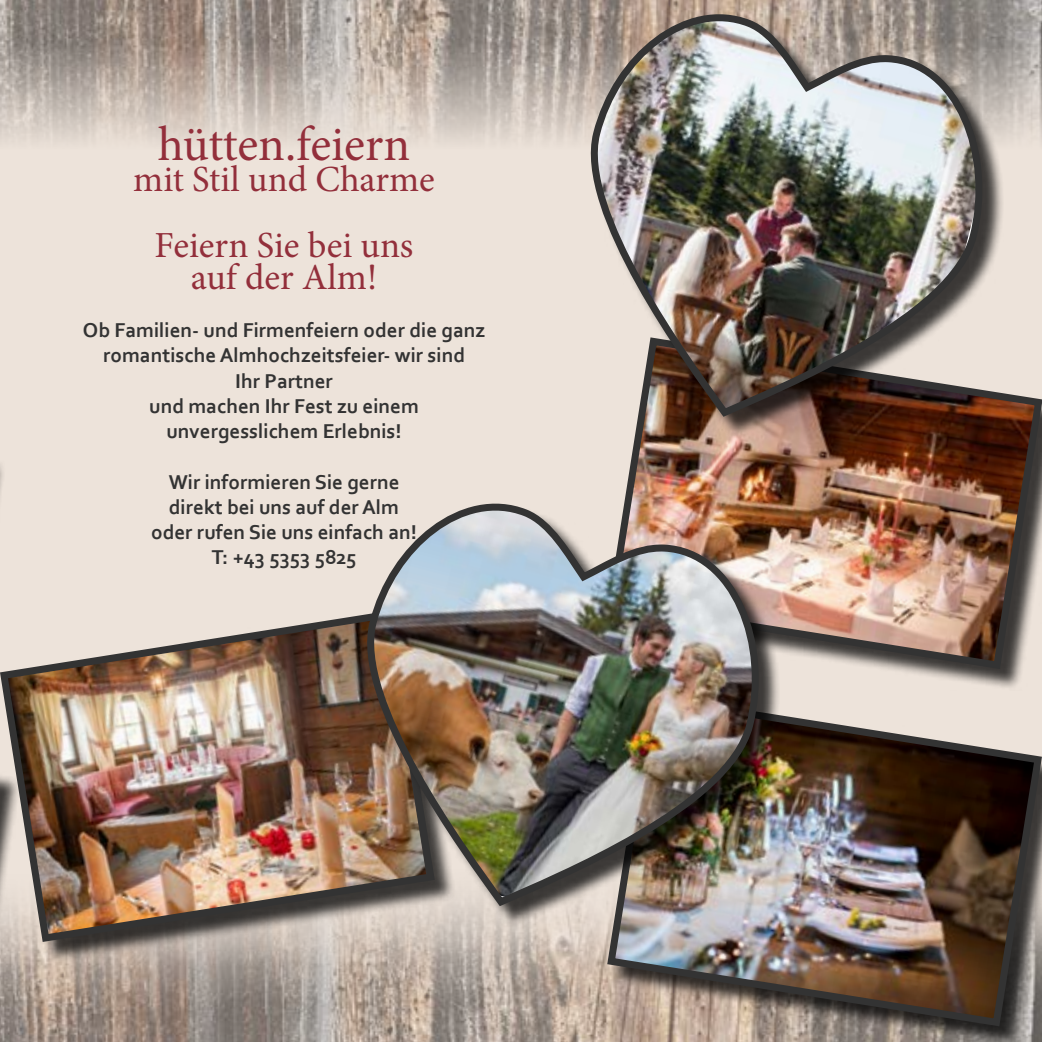
<style>
.page{position:relative;width:1042px;height:1042px;background:#ede3da}
.page>*{position:absolute;margin:0;border:0;box-sizing:border-box;transform-origin:0 0}
.t1{font:49px "Minion Pro";letter-spacing:-.005em;color:#932f3b}
.t2{font:36.75px/66.3px "Minion Pro";color:#932f3b;text-align:center}
.t3{font:700 21px/25.2px "Corbel";color:#333;text-align:center}
</style>
<div class="page">
<img style="left:0;top:0;width:1042px;height:142px">
<img style="left:22px;top:926px;width:588px;height:116px">
<div style="left:0;top:713px;width:22px;height:329px;background:#000;opacity:.75"></div>
<svg style="left:0;top:946px;width:4px;height:96px"></svg>
<div style="left:3px;top:613px;width:453px;height:350px;background:#000;opacity:.75"></div>
<img style="left:0;top:613px;width:439px;height:333px">
<div style="left:611px;top:340px;width:431px;height:350px;background:#000;opacity:.75"></div>
<img style="left:611px;top:340px;width:431px;height:333px">
<div style="left:610px;top:697px;width:432px;height:345px;background:#000;opacity:.75"></div>
<img style="left:603px;top:697px;width:439px;height:333px">
<div style="left:594px;top:17px;width:409px;height:420px;background:#000;opacity:.75"></div>
<img style="left:568px;top:0;width:425px;height:421px">
<div style="left:370px;top:506px;width:410px;height:420px;background:#000;opacity:.75"></div>
<img style="left:345px;top:479px;width:425px;height:431px">
<h1 class="t1" style="left:158px;top:111px;width:254px">hütten.feiern</h1>
<h2 class="t2" style="left:133px;top:146px;width:303px">mit Stil und Charme<br>Feiern Sie bei uns</h2>
<h2 class="t2" style="left:191px;top:244px;width:188px">auf der Alm!</h2>
<p class="t3" style="left:83px;top:317px;width:404px">Ob Familien- und Firmenfeiern oder die ganz romantische Almhochzeitsfeier- wir sind<br>Ihr Partner<br>und machen Ihr Fest zu einem unvergesslichem Erlebnis!</p>
<p class="t3" style="left:151px;top:468px;width:267px">Wir informieren Sie gerne direkt bei uns auf der Alm oder rufen Sie uns einfach an!<br>T: +43 5353 5825</p>
</div>
